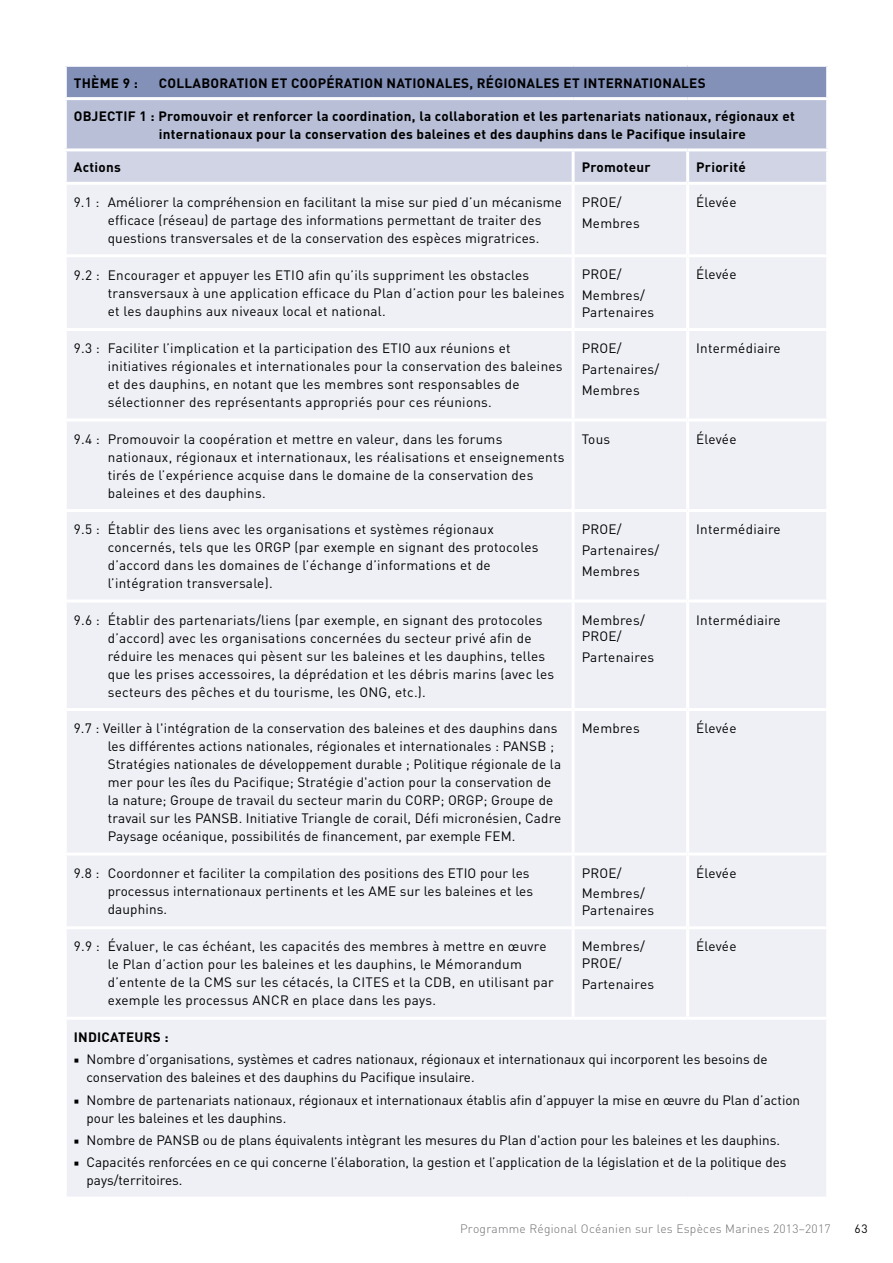
<style>
.page{position:relative;width:893px;height:1263px;background:#fff}
.page>*{position:absolute;margin:0;border:0;box-sizing:border-box;transform-origin:0 0}
.t1{font:13.5px/18px "DIN";letter-spacing:.01em;color:#000}
.t2{font:700 13.5px/18px "DIN";letter-spacing:.02em;color:#000}
.t3{font:300 12px "DIN";letter-spacing:.02em;color:#6d6e71}
.t4{font:12px "DIN";color:#000}
.s1{font-family:"Minion Pro"}
</style>
<div class="page">
<div style="left:65px;top:65px;width:763px;height:34px;background:#8391b9"></div>
<div style="left:65px;top:99px;width:763px;height:51px;background:#b8bfd7"></div>
<div style="left:67px;top:151px;width:759px;height:31px;background:#d0d4e5"></div>
<div style="left:67px;top:185px;width:759px;height:1011px;background:#eff0f6"></div>
<hr style="left:572px;top:151px;width:3px;height:31px;background:#fff">
<hr style="left:686px;top:151px;width:3px;height:31px;background:#fff">
<hr style="left:572px;top:185px;width:3px;height:69px;background:#fff">
<hr style="left:686px;top:185px;width:3px;height:69px;background:#fff">
<hr style="left:64px;top:254px;width:509px;height:3px;background:#fff">
<hr style="left:573px;top:254px;width:115px;height:3px;background:#fff">
<hr style="left:572px;top:257px;width:3px;height:71px;background:#fff">
<hr style="left:688px;top:254px;width:141px;height:3px;background:#fff">
<hr style="left:686px;top:257px;width:3px;height:71px;background:#fff">
<hr style="left:64px;top:328px;width:509px;height:3px;background:#fff">
<hr style="left:573px;top:328px;width:115px;height:3px;background:#fff">
<hr style="left:572px;top:331px;width:3px;height:87px;background:#fff">
<hr style="left:688px;top:328px;width:141px;height:3px;background:#fff">
<hr style="left:686px;top:331px;width:3px;height:87px;background:#fff">
<hr style="left:64px;top:418px;width:509px;height:3px;background:#fff">
<hr style="left:573px;top:418px;width:115px;height:3px;background:#fff">
<hr style="left:572px;top:421px;width:3px;height:88px;background:#fff">
<hr style="left:688px;top:418px;width:141px;height:3px;background:#fff">
<hr style="left:686px;top:421px;width:3px;height:88px;background:#fff">
<hr style="left:64px;top:509px;width:509px;height:3px;background:#fff">
<hr style="left:573px;top:509px;width:115px;height:3px;background:#fff">
<hr style="left:572px;top:512px;width:3px;height:87px;background:#fff">
<hr style="left:688px;top:509px;width:141px;height:3px;background:#fff">
<hr style="left:686px;top:512px;width:3px;height:87px;background:#fff">
<hr style="left:64px;top:599px;width:509px;height:3px;background:#fff">
<hr style="left:573px;top:599px;width:115px;height:3px;background:#fff">
<hr style="left:572px;top:602px;width:3px;height:106px;background:#fff">
<hr style="left:688px;top:599px;width:141px;height:3px;background:#fff">
<hr style="left:686px;top:602px;width:3px;height:106px;background:#fff">
<hr style="left:64px;top:708px;width:509px;height:3px;background:#fff">
<hr style="left:573px;top:708px;width:115px;height:3px;background:#fff">
<hr style="left:572px;top:711px;width:3px;height:141px;background:#fff">
<hr style="left:688px;top:708px;width:141px;height:3px;background:#fff">
<hr style="left:686px;top:711px;width:3px;height:141px;background:#fff">
<hr style="left:64px;top:852px;width:509px;height:3px;background:#fff">
<hr style="left:573px;top:852px;width:115px;height:3px;background:#fff">
<hr style="left:572px;top:855px;width:3px;height:71px;background:#fff">
<hr style="left:688px;top:852px;width:141px;height:3px;background:#fff">
<hr style="left:686px;top:855px;width:3px;height:71px;background:#fff">
<hr style="left:64px;top:926px;width:509px;height:3px;background:#fff">
<hr style="left:573px;top:926px;width:115px;height:3px;background:#fff">
<hr style="left:572px;top:929px;width:3px;height:88px;background:#fff">
<hr style="left:688px;top:926px;width:141px;height:3px;background:#fff">
<hr style="left:686px;top:929px;width:3px;height:88px;background:#fff">
<hr style="left:64px;top:1017px;width:509px;height:3px;background:#fff">
<hr style="left:573px;top:1017px;width:115px;height:3px;background:#fff">
<hr style="left:688px;top:1017px;width:141px;height:3px;background:#fff">
<hr style="left:64px;top:100px;width:3px;height:48px;background:#fff">
<hr style="left:826px;top:100px;width:3px;height:48px;background:#fff">
<hr style="left:64px;top:148px;width:509px;height:3px;background:#fff">
<hr style="left:573px;top:148px;width:115px;height:3px;background:#fff">
<hr style="left:688px;top:148px;width:141px;height:3px;background:#fff">
<hr style="left:64px;top:64px;width:509px;height:3px;background:#fff">
<hr style="left:64px;top:67px;width:3px;height:30px;background:#fff">
<hr style="left:573px;top:64px;width:115px;height:3px;background:#fff">
<hr style="left:688px;top:64px;width:141px;height:3px;background:#fff">
<hr style="left:826px;top:67px;width:3px;height:30px;background:#fff">
<hr style="left:64px;top:97px;width:509px;height:3px;background:#fff">
<hr style="left:573px;top:97px;width:115px;height:3px;background:#fff">
<hr style="left:688px;top:97px;width:141px;height:3px;background:#fff">
<p class="t2" style="left:74px;top:73px;width:66px">THÈME 9 :</p>
<p class="t2" style="left:159px;top:73px;width:548px">COLLABORATION ET COOPÉRATION NATIONALES, RÉGIONALES ET INTERNATIONALES</p>
<p class="t2" style="left:159px;top:106px;width:637px;text-indent:-85px">OBJECTIF 1 : Promouvoir et renforcer la coordination, la collaboration et les partenariats nationaux, régionaux et internationaux pour la conservation des baleines et des dauphins dans le Pacifique insulaire</p>
<p class="t2" style="left:74px;top:158px;width:49px">Actions</p>
<p class="t2" style="left:582px;top:158px;width:70px">Promoteur</p>
<p class="t2" style="left:696px;top:158px;width:51px">Priorité</p>
<p class="t1" style="left:108px;top:193px;width:456px;text-indent:-34px">9.1 : Améliorer la compréhension en facilitant la mise sur pied d’un mécanisme efficace (réseau) de partage des informations permettant de traiter des questions transversales et de la conservation des espèces migratrices.</p>
<p class="t1" style="left:582px;top:192px;width:60px;line-height:20.7px">PROE/<br>Membres</p>
<p class="t1" style="left:696px;top:193px;width:42px">Élevée</p>
<p class="t1" style="left:108px;top:265px;width:458px;text-indent:-34px">9.2 : Encourager et appuyer les ETIO afin qu’ils suppriment les obstacles transversaux à une application efficace du Plan d’action pour les baleines et les dauphins aux niveaux local et national.</p>
<p class="t1" style="left:582px;top:264px;width:65px;line-height:20.7px">PROE/<br>Membres/</p>
<p class="t1" style="left:696px;top:265px;width:42px">Élevée</p>
<p class="t1" style="left:582px;top:303px;width:74px">Partenaires</p>
<p class="t1" style="left:108px;top:339px;width:456px;text-indent:-34px">9.3 : Faciliter l’implication et la participation des ETIO aux réunions et initiatives régionales et internationales pour la conservation des baleines et des dauphins, en notant que les membres sont responsables de sélectionner des représentants appropriés pour ces réunions.</p>
<p class="t1" style="left:582px;top:338px;width:79px;line-height:20.7px">PROE/<br>Partenaires/<br>Membres</p>
<p class="t1" style="left:696px;top:339px;width:86px">Intermédiaire</p>
<p class="t1" style="left:108px;top:430px;width:458px;text-indent:-34px">9.4 : Promouvoir la coopération et mettre en valeur, dans les forums nationaux, régionaux et internationaux, les réalisations et enseignements tirés de l’expérience acquise dans le domaine de la conservation des baleines et des dauphins.</p>
<p class="t1" style="left:582px;top:430px;width:30px">Tous</p>
<p class="t1" style="left:696px;top:430px;width:42px">Élevée</p>
<p class="t1" style="left:108px;top:520px;width:432px;text-indent:-34px">9.5 : Établir des liens avec les organisations et systèmes régionaux concernés, tels que les ORGP (par exemple en signant des protocoles d’accord dans les domaines de l’échange d’informations et de l’intégration transversale).</p>
<p class="t1" style="left:582px;top:519px;width:79px;line-height:20.7px">PROE/<br>Partenaires/<br>Membres</p>
<p class="t1" style="left:696px;top:520px;width:86px">Intermédiaire</p>
<p class="t1" style="left:108px;top:611px;width:448px;text-indent:-34px">9.6 : Établir des partenariats/liens (par exemple, en signant des protocoles d’accord) avec les organisations concernées du secteur privé afin de réduire les menaces qui pèsent sur les baleines et les dauphins, telles que les prises accessoires, la déprédation et les débris marins (avec les secteurs des pêches et du tourisme, les ONG, etc.).</p>
<p class="t1" style="left:582px;top:611px;width:65px;line-height:16.5px">Membres/<br>PROE/</p>
<p class="t1" style="left:696px;top:610px;width:86px">Intermédiaire</p>
<p class="t1" style="left:582px;top:648px;width:74px">Partenaires</p>
<p class="t1" style="left:108px;top:719px;width:455px;text-indent:-34px">9.7 : Veiller à l'intégration de la conservation des baleines et des dauphins dans les différentes actions nationales, régionales et internationales : PANSB ; Stratégies nationales de développement durable ; Politique régionale de la mer pour les îles du Pacifique; Stratégie d'action pour la conservation de la nature; Groupe de travail du secteur marin du CORP; ORGP; Groupe de travail sur les PANSB. Initiative Triangle de corail, Défi micronésien, Cadre Paysage océanique, possibilités de financement, par exemple FEM.</p>
<p class="t1" style="left:582px;top:719px;width:60px">Membres</p>
<p class="t1" style="left:696px;top:719px;width:42px">Élevée</p>
<p class="t1" style="left:108px;top:863px;width:427px;text-indent:-34px">9.8 : Coordonner et faciliter la compilation des positions des ETIO pour les processus internationaux pertinents et les AME sur les baleines et les dauphins.</p>
<p class="t1" style="left:582px;top:862px;width:65px;line-height:20.7px">PROE/<br>Membres/</p>
<p class="t1" style="left:696px;top:863px;width:42px">Élevée</p>
<p class="t1" style="left:582px;top:901px;width:74px">Partenaires</p>
<p class="t1" style="left:108px;top:937px;width:447px;text-indent:-34px">9.9 : Évaluer, le cas échéant, les capacités des membres à mettre en œuvre le Plan d’action pour les baleines et les dauphins, le Mémorandum d’entente de la CMS sur les cétacés, la CITES et la CDB, en utilisant par exemple les processus ANCR en place dans les pays.</p>
<p class="t1" style="left:582px;top:938px;width:65px;line-height:16.5px">Membres/<br>PROE/</p>
<p class="t1" style="left:582px;top:974px;width:74px">Partenaires</p>
<p class="t1" style="left:696px;top:937px;width:42px">Élevée</p>
<p class="t2" style="left:74px;top:1028px;width:97px">INDICATEURS :</p>
<p class="t1" style="left:87px;top:1050px;width:683px;text-indent:-13px"><span class="s1">■</span> Nombre d’organisations, systèmes et cadres nationaux, régionaux et internationaux qui incorporent les besoins de conservation des baleines et des dauphins du Pacifique insulaire.</p>
<p class="t1" style="left:87px;top:1090px;width:715px;text-indent:-13px"><span class="s1">■</span> Nombre de partenariats nationaux, régionaux et internationaux établis afin d’appuyer la mise en œuvre du Plan d’action pour les baleines et les dauphins.</p>
<p class="t1" style="left:74px;top:1131px;width:708px"><span class="s1">■</span> Nombre de PANSB ou de plans équivalents intègrant les mesures du Plan d'action pour les baleines et les dauphins.</p>
<p class="t1" style="left:87px;top:1153px;width:701px;text-indent:-13px"><span class="s1">■</span> Capacités renforcées en ce qui concerne l’élaboration, la gestion et l’application de la législation et de la politique des pays/territoires.</p>
<p class="t3" style="left:460px;top:1221px;width:372px">Programme Régional Océanien sur les Espèces Marines 2013–2017</p>
<p class="t4" style="left:854px;top:1221px;width:15px">63</p>
</div>
